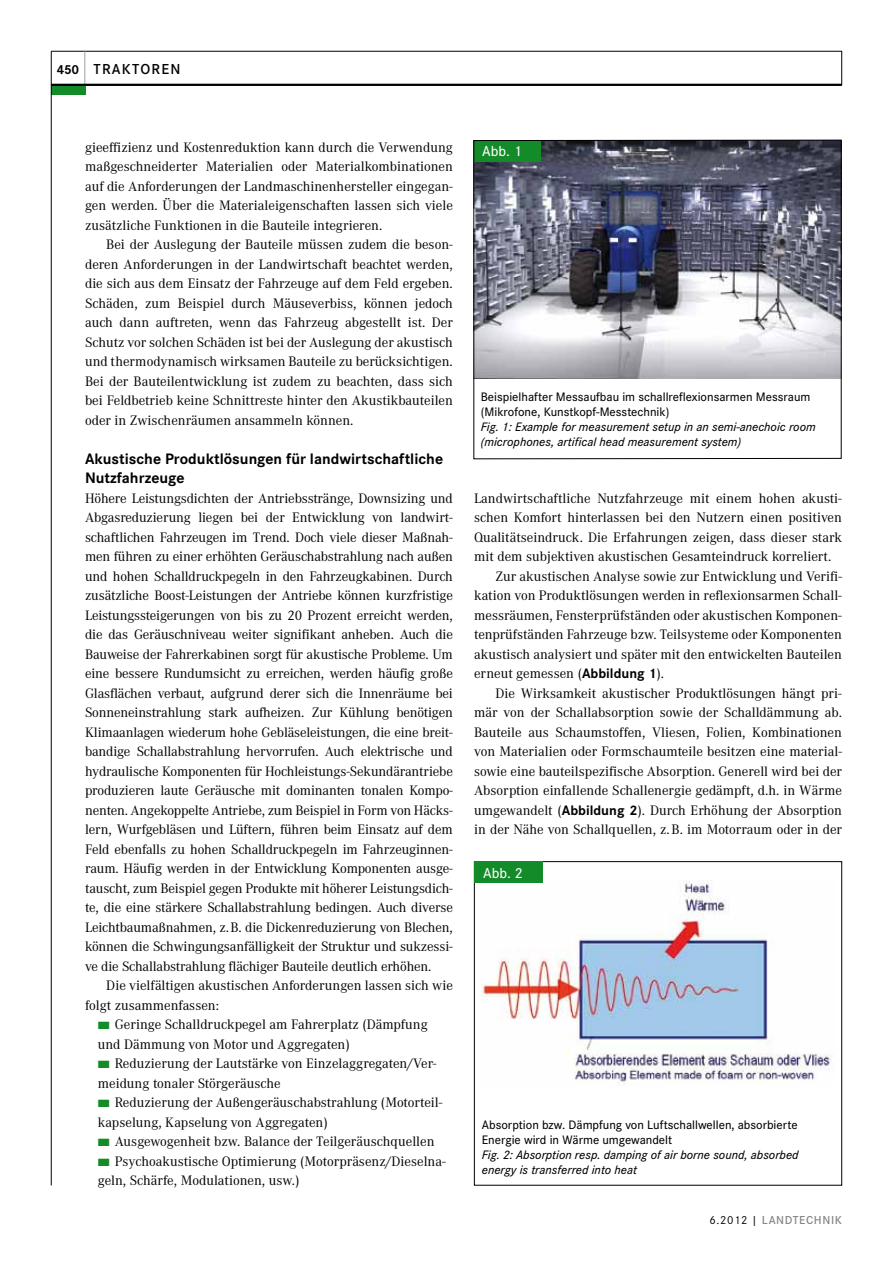
<style>
.page{position:relative;width:893px;height:1263px;background:#fff}
.page>*{position:absolute;margin:0;border:0;box-sizing:border-box;transform-origin:0 0}
.t1{font:700 15.75px/19.5px "Corporate S";color:#000}
.t2{font:500 15px "Corporate S";color:#fff}
.t3{font:600 15px "Corporate S";letter-spacing:.08em;color:#000}
.t4{font:14.25px/19.5px "Corporate A";color:#000}
.t5{font:700 13.5px "Corporate S";color:#000}
.t6{font:italic 500 12.75px/15px "Corporate S";color:#000}
.t7{font:500 12.75px/15px "Corporate S";color:#000}
.t8{font:600 12px "Corporate S";letter-spacing:.05em;color:#87888a}
.s1{color:#148b29}
.s2{font-family:"Corporate S";font-weight:700}
.s3{font-weight:400;color:#000}
</style>
<div class="page">
<hr style="left:51px;top:51px;width:791px;height:1px;background:#000">
<hr style="left:85px;top:51px;width:1px;height:34px;background:#9c9e9f">
<hr style="left:841px;top:51px;width:1px;height:34px;background:#000">
<div style="left:51px;top:85px;width:34px;height:10px;background:#148b29"></div>
<hr style="left:51px;top:51px;width:1px;height:1134px;background:#000">
<hr style="left:51px;top:84px;width:791px;height:2px;background:#000">
<div style="left:474px;top:861px;width:368px;height:324px;border:1px solid #000"></div>
<img style="left:481px;top:881px;width:352px;height:204px">
<div style="left:475px;top:862px;width:68px;height:21px;background:#148b29"></div>
<img style="left:476px;top:142px;width:363px;height:236px">
<div style="left:474px;top:140px;width:67px;height:21px;background:#148b29"></div>
<div style="left:474px;top:140px;width:367px;height:319px;border:1px solid #000"></div>
<p class="t5" style="left:57px;top:61px;width:24px">450</p>
<p class="t3" style="left:94px;top:60px;width:88px">TRAKTOREN</p>
<p class="t4" style="left:85px;top:138px;width:369px;text-align:justify">gieeffizienz und Kostenreduktion kann durch die Verwendung maßgeschneiderter Materialien oder Materialkombinationen auf die Anforderungen der Landmaschinenhersteller eingegan&shy;gen werden. Über die Materialeigenschaften lassen sich viele zusätzliche Funktionen in die Bauteile integrieren.</p>
<p class="t4" style="left:85px;top:235px;width:369px;text-align:justify;text-indent:21px">Bei der Auslegung der Bauteile müssen zudem die beson&shy;deren Anforderungen in der Landwirtschaft beachtet werden, die sich aus dem Einsatz der Fahrzeuge auf dem Feld ergeben.<br>Schäden, zum Beispiel durch Mäuseverbiss, können jedoch auch dann auftreten, wenn das Fahrzeug abgestellt ist. Der Schutz vor solchen Schäden ist bei der Auslegung der akustisch und thermodynamisch wirksamen Bauteile zu berücksichtigen.<br>Bei der Bauteilentwicklung ist zudem zu beachten, dass sich bei Feldbetrieb keine Schnittreste hinter den Akustikbauteilen oder in Zwischenräumen ansammeln können.</p>
<p class="t1" style="left:85px;top:449px;width:360px">Akustische Produktlösungen für landwirtschaftliche<br>Nutzfahrzeuge</p>
<p class="t4" style="left:85px;top:489px;width:369px;text-align:justify">Höhere Leistungsdichten der Antriebsstränge, Downsizing und Abgasreduzierung liegen bei der Entwicklung von landwirt&shy;schaftlichen Fahrzeugen im Trend. Doch viele dieser Maßnah&shy;men führen zu einer erhöhten Geräuschabstrahlung nach außen und hohen Schalldruckpegeln in den Fahrzeugkabinen. Durch zusätzliche Boost-Leistungen der Antriebe können kurzfristige Leistungssteigerungen von bis zu 20 Prozent erreicht werden, die das Geräuschniveau weiter signifikant anheben. Auch die Bauweise der Fahrerkabinen sorgt für akustische Probleme. Um eine bessere Rundumsicht zu erreichen, werden häufig große Glasflächen verbaut, aufgrund derer sich die Innenräume bei Sonneneinstrahlung stark aufheizen. Zur Kühlung benötigen Klimaanlagen wiederum hohe Gebläseleistungen, die eine breit&shy;bandige Schallabstrahlung hervorrufen. Auch elektrische und hydraulische Komponenten für Hochleistungs-Sekundärantriebe produzieren laute Geräusche mit dominanten tonalen Kompo&shy;nenten. Angekoppelte Antriebe, zum Beispiel in Form von Häcks&shy;lern, Wurfgebläsen und Lüftern, führen beim Einsatz auf dem Feld ebenfalls zu hohen Schalldruckpegeln im Fahrzeuginnen&shy;raum. Häufig werden in der Entwicklung Komponenten ausge&shy;tauscht, zum Beispiel gegen Produkte mit höherer Leistungsdich&shy;te, die eine stärkere Schallabstrahlung bedingen. Auch diverse Leichtbaumaßnahmen, z.B. die Dickenreduzierung von Blechen, können die Schwingungsanfälligkeit der Struktur und sukzessi&shy;ve die Schallabstrahlung flächiger Bauteile deutlich erhöhen.</p>
<p class="t4" style="left:85px;top:976px;width:369px;text-indent:21px">Die vielfältigen akustischen Anforderungen lassen sich wie folgt zusammenfassen:</p>
<p class="t4" style="left:98px;top:1015px;width:331px"><span class="s1">■</span> Geringe Schalldruckpegel am Fahrerplatz (Dämpfung und Dämmung von Motor und Aggregaten)</p>
<p class="t4" style="left:98px;top:1054px;width:340px"><span class="s1">■</span> Reduzierung der Lautstärke von Einzelaggregaten/Ver&shy;meidung tonaler Störgeräusche</p>
<p class="t4" style="left:98px;top:1093px;width:346px"><span class="s1">■</span> Reduzierung der Außengeräuschabstrahlung (Motorteil&shy;kapselung, Kapselung von Aggregaten)</p>
<p class="t4" style="left:98px;top:1132px;width:338px"><span class="s1">■</span> Ausgewogenheit bzw. Balance der Teilgeräuschquellen</p>
<p class="t4" style="left:98px;top:1152px;width:349px"><span class="s1">■</span> Psychoakustische Optimierung (Motorpräsenz/Dieselna&shy;geln, Schärfe, Modulationen, usw.)</p>
<p class="t2" style="left:482px;top:143px;width:41px">Abb. 1</p>
<p class="t7" style="left:481px;top:389px;width:331px">Beispielhafter Messaufbau im schallreflexionsarmen Messraum (Mikrofone, Kunstkopf-Messtechnik)</p>
<p class="t6" style="left:481px;top:419px;width:336px">Fig. 1: Example for measurement setup in an semi-anechoic room (microphones, artifical head measurement system)</p>
<p class="t4" style="left:474px;top:489px;width:369px">Landwirtschaftliche Nutzfahrzeuge mit einem hohen akusti-</p>
<p class="t4" style="left:474px;top:508px;width:369px">schen Komfort hinterlassen bei den Nutzern einen positiven</p>
<p class="t4" style="left:474px;top:528px;width:369px">Qualitätseindruck. Die Erfahrungen zeigen, dass dieser stark</p>
<p class="t4" style="left:474px;top:547px;width:359px">mit dem subjektiven akustischen Gesamteindruck korreliert.</p>
<p class="t4" style="left:495px;top:567px;width:348px">Zur akustischen Analyse sowie zur Entwicklung und Verifi-</p>
<p class="t4" style="left:474px;top:586px;width:369px">kation von Produktlösungen werden in reflexionsarmen Schall-</p>
<p class="t4" style="left:474px;top:606px;width:369px">messräumen, Fensterprüfständen oder akustischen Komponen-</p>
<p class="t4" style="left:474px;top:625px;width:369px">tenprüfständen Fahrzeuge bzw. Teilsysteme oder Komponenten</p>
<p class="t4" style="left:474px;top:645px;width:369px">akustisch analysiert und später mit den entwickelten Bauteilen</p>
<p class="t4" style="left:474px;top:664px;width:191px">erneut gemessen (<span class="s2">Abbildung 1</span>).</p>
<p class="t4" style="left:495px;top:684px;width:348px">Die Wirksamkeit akustischer Produktlösungen hängt pri-</p>
<p class="t4" style="left:474px;top:703px;width:369px">mär von der Schallabsorption sowie der Schalldämmung ab.</p>
<p class="t4" style="left:474px;top:723px;width:369px">Bauteile aus Schaumstoffen, Vliesen, Folien, Kombinationen</p>
<p class="t4" style="left:474px;top:742px;width:369px">von Materialien oder Formschaumteile besitzen eine material-</p>
<p class="t4" style="left:474px;top:762px;width:369px">sowie eine bauteilspezifische Absorption. Generell wird bei der</p>
<p class="t4" style="left:474px;top:781px;width:369px">Absorption einfallende Schallenergie gedämpft, d.h. in Wärme</p>
<p class="t4" style="left:474px;top:801px;width:369px">umgewandelt (<span class="s2">Abbildung 2</span>). Durch Erhöhung der Absorption</p>
<p class="t4" style="left:474px;top:820px;width:369px">in der Nähe von Schallquellen, z.B. im Motorraum oder in der</p>
<p class="t2" style="left:483px;top:864px;width:41px">Abb. 2</p>
<p class="t7" style="left:482px;top:1117px;width:317px">Absorption bzw. Dämpfung von Luftschallwellen, absorbierte<br>Energie wird in Wärme umgewandelt</p>
<p class="t6" style="left:482px;top:1147px;width:318px">Fig. 2: Absorption resp. damping of air borne sound, absorbed energy is transferred into heat</p>
<p class="t8" style="left:709px;top:1213px;width:134px"><span class="s3">6.2012 |</span> LANDTECHNIK</p>
</div>
